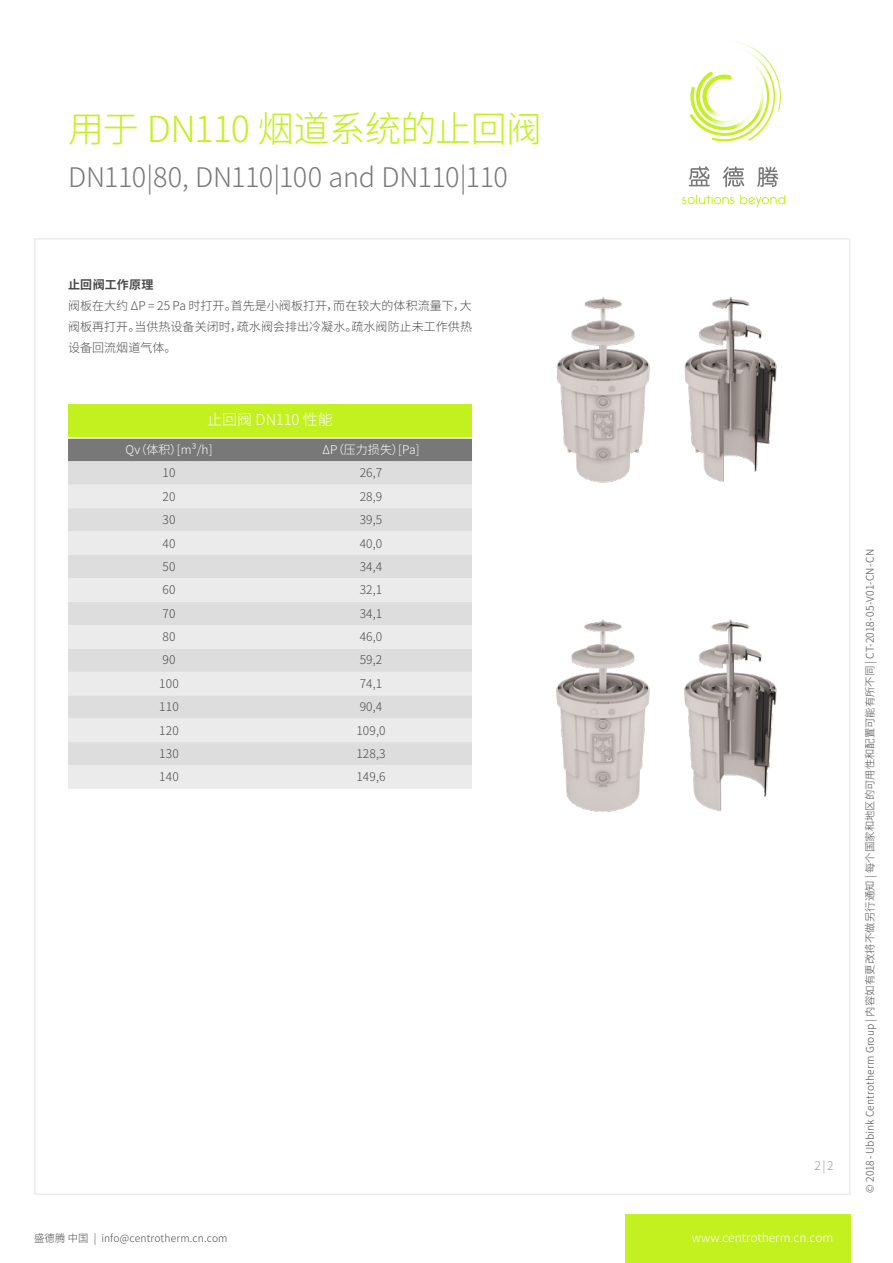
<style>
.page{position:relative;width:893px;height:1263px;background:#fff}
.page>*{position:absolute;margin:0;border:0;box-sizing:border-box;transform-origin:0 0}
.t1{font:300 36px "Noto Sans CJ Ksc";letter-spacing:-.015em;color:#c3f01f}
.t2{font:300 27px "Noto Sans CJ Ksc";letter-spacing:-.015em;color:#787878}
.t3{font:300 15px "Noto Sans CJ Ksc";letter-spacing:-.005em;color:#fff}
.t4{font:300 12px/21px "Noto Sans CJ Ksc";letter-spacing:.005em;color:#4b4b4b;text-align:justify}
.t5{font:300 12px "Noto Sans CJ Ksc";letter-spacing:.005em;color:#fff}
.t6{font:700 12px "Noto Sans CJ Ksc";letter-spacing:.025em;color:#4b4b4b}
.t7{font:300 12px "Noto Sans CJ Ksc";color:#9a9a9a}
.t8{font:300 10.5px "Noto Sans CJ Ksc";letter-spacing:.015em;color:#4b4b4b}
</style>
<div class="page">
<div style="left:625px;top:1214px;width:225px;height:49px;background:#c3f01f"></div>
<svg style="left:690px;top:41px;width:91px;height:100px"></svg>
<svg style="left:682px;top:195px;width:103px;height:12px"></svg>
<svg style="left:689px;top:166px;width:89px;height:21px"></svg>
<img style="left:556px;top:297px;width:92px;height:186px">
<img style="left:648px;top:297px;width:129px;height:185px">
<img style="left:556px;top:619px;width:92px;height:193px">
<img style="left:648px;top:619px;width:129px;height:193px">
<div style="left:68px;top:404px;width:404px;height:34px;background:#c3f01f"></div>
<div style="left:68px;top:439px;width:404px;height:22px;background:#787878"></div>
<div style="left:68px;top:461px;width:404px;height:24px;background:#ddd"></div>
<svg style="left:68px;top:485px;width:404px;height:304px;background:#e4e4e4"></svg>
<hr style="left:68px;top:437px;width:202px;height:2px;background:#fff">
<hr style="left:270px;top:437px;width:202px;height:2px;background:#fff">
<h1 class="t1" style="left:68px;top:108px;width:476px">用于 DN110 烟道系统的止回阀</h1>
<h2 class="t2" style="left:68px;top:162px;width:441px">DN110|80, DN110|100 and DN110|110</h2>
<p class="t6" style="left:68px;top:278px;width:87px">止回阀工作原理</p>
<p class="t4" style="left:68px;top:296px;width:405px">阀板在大约 ΔP = 25 Pa 时打开。首先是小阀板打开，而在较大的体积流量下，大阀板再打开。当供热设备关闭时，疏水阀会排出冷凝水。疏水阀防止未工作供热设备回流烟道气体。</p>
<p class="t3" style="left:207px;top:411px;width:127px">止回阀 DN110 性能</p>
<p class="t5" style="left:126px;top:443px;width:88px">Qv（体积）[m³/h]</p>
<p class="t5" style="left:322px;top:443px;width:99px">ΔP（压力损失）[Pa]</p>
<p class="t4" style="left:163px;top:463px;width:14px">10</p>
<p class="t4" style="left:360px;top:463px;width:24px">26,7</p>
<p class="t4" style="left:163px;top:486px;width:14px">20</p>
<p class="t4" style="left:360px;top:486px;width:24px">28,9</p>
<p class="t4" style="left:163px;top:509px;width:14px">30</p>
<p class="t4" style="left:360px;top:509px;width:24px">39,5</p>
<p class="t4" style="left:163px;top:533px;width:14px">40</p>
<p class="t4" style="left:360px;top:533px;width:24px">40,0</p>
<p class="t4" style="left:163px;top:556px;width:14px">50</p>
<p class="t4" style="left:360px;top:556px;width:24px">34,4</p>
<p class="t4" style="left:163px;top:580px;width:14px">60</p>
<p class="t4" style="left:360px;top:580px;width:24px">32,1</p>
<p class="t4" style="left:163px;top:603px;width:14px">70</p>
<p class="t4" style="left:360px;top:603px;width:24px">34,1</p>
<p class="t4" style="left:163px;top:626px;width:14px">80</p>
<p class="t4" style="left:360px;top:626px;width:24px">46,0</p>
<p class="t4" style="left:163px;top:650px;width:14px">90</p>
<p class="t4" style="left:360px;top:650px;width:24px">59,2</p>
<p class="t4" style="left:159px;top:673px;width:21px">100</p>
<p class="t4" style="left:360px;top:673px;width:24px">74,1</p>
<p class="t4" style="left:159px;top:697px;width:21px">110</p>
<p class="t4" style="left:360px;top:697px;width:24px">90,4</p>
<p class="t4" style="left:159px;top:720px;width:21px">120</p>
<p class="t4" style="left:356px;top:720px;width:31px">109,0</p>
<p class="t4" style="left:159px;top:743px;width:21px">130</p>
<p class="t4" style="left:356px;top:743px;width:31px">128,3</p>
<p class="t4" style="left:159px;top:767px;width:21px">140</p>
<p class="t4" style="left:356px;top:767px;width:31px">149,6</p>
<p class="t8" style="left:34px;top:1232px;width:195px">盛德腾 中国 | info@centrotherm.cn.com</p>
<p class="t7" style="left:814px;top:1158px;width:21px">2|2</p>
<p class="t5" style="left:692px;top:1230px;width:143px">www.centrotherm.cn.com</p>
<p class="t8" style="left:864px;top:1193px;width:645px;rotate:-90deg">© 2018-Ubbink Centrotherm Group | 内容如有更改将不做另行通知 | 每个国家和地区的可用性和配置可能有所不同 | CT-2018-05-V01-CN-CN</p>
</div>
